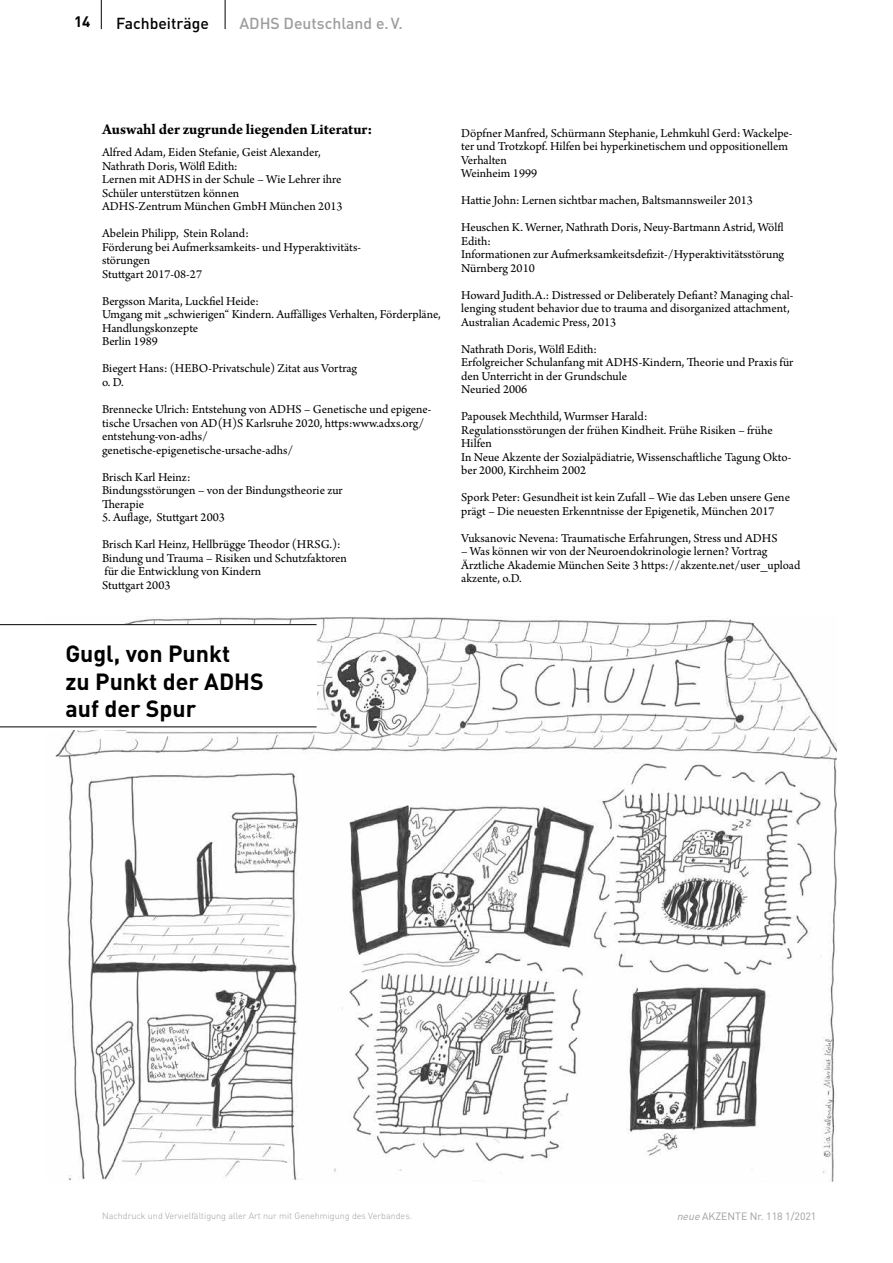
<style>
.page{position:relative;width:893px;height:1263px;background:#fff}
.page>*{position:absolute;margin:0;border:0;box-sizing:border-box;transform-origin:0 0}
.t1{font:700 23.1px/27.3px "DIN Pro";color:#000}
.t2{font:700 15.75px "Arno Pro";color:#000}
.t3{font:500 15.75px "DIN";color:#9d9d9c}
.t4{font:500 15.75px "DIN";color:#000}
.t5{font:700 15px "DIN Pro";color:#000}
.t6{font:12.75px/13.5px "Arno Pro";color:#000}
.t7{font:10.5px "DIN Pro";color:#9d9d9c}
.t8{font:300 9px "DIN Pro";color:#9d9d9c}
.s1{font-style:italic}
</style>
<div class="page">
<svg style="left:225px;top:0;width:1px;height:29px"></svg>
<svg style="left:101px;top:0;width:1px;height:29px"></svg>
<img style="left:55px;top:617px;width:782px;height:565px">
<div style="left:20px;top:624px;width:297px;height:105px;background:#fff"></div>
<hr style="left:0;top:624px;width:317px;height:1px;background:#000">
<hr style="left:0;top:726px;width:317px;height:1px;background:#000">
<p class="t5" style="left:74px;top:11px;width:18px">14</p>
<p class="t4" style="left:116px;top:13px;width:94px">Fachbeiträge</p>
<p class="t3" style="left:239px;top:13px;width:165px">ADHS Deutschland e.V.</p>
<p class="t2" style="left:102px;top:121px;width:272px">Auswahl der zugrunde liegenden Literatur:</p>
<p class="t6" style="left:102px;top:146px;width:242px">Alfred Adam, Eiden Stefanie, Geist Alexander, Nathrath Doris, Wölfl Edith:<br>Lernen mit ADHS in der Schule – Wie Lehrer ihre Schüler unterstützen können<br>ADHS-Zentrum München GmbH München 2013</p>
<p class="t6" style="left:102px;top:228px;width:261px">Abelein Philipp, Stein Roland:<br>Förderung bei Aufmerksamkeits- und Hyperaktivitäts&shy;störungen<br>Stuttgart 2017-08-27</p>
<p class="t6" style="left:102px;top:295px;width:340px">Bergsson Marita, Luckfiel Heide:<br>Umgang mit „schwierigen“ Kindern. Auffälliges Verhalten, Förderpläne, Handlungskonzepte<br>Berlin 1989</p>
<p class="t6" style="left:102px;top:363px;width:257px">Biegert Hans: (HEBO-Privatschule) Zitat aus Vortrag o. D.</p>
<p class="t6" style="left:102px;top:403px;width:331px">Brennecke Ulrich: Entstehung von ADHS – Genetische und epigene&shy;tische Ursachen von AD(H)S Karlsruhe 2020, https:www.adxs.org/ entstehung-von-adhs/<br>genetische-epigenetische-ursache-adhs/</p>
<p class="t6" style="left:102px;top:471px;width:242px">Brisch Karl Heinz:<br>Bindungsstörungen – von der Bindungstheorie zur<br>Therapie</p>
<p class="t6" style="left:102px;top:504px;width:240px;line-height:27px">5. Auflage, Stuttgart 2003<br>Brisch Karl Heinz, Hellbrügge Theodor (HRSG.):</p>
<p class="t6" style="left:102px;top:552px;width:246px">Bindung und Trauma – Risiken und Schutzfaktoren für die Entwicklung von Kindern<br>Stuttgart 2003</p>
<p class="t6" style="left:461px;top:127px;width:333px">Döpfner Manfred, Schürmann Stephanie, Lehmkuhl Gerd: Wackelpe&shy;ter und Trotzkopf. Hilfen bei hyperkinetischem und oppositionellem Verhalten<br>Weinheim 1999</p>
<p class="t6" style="left:461px;top:187px;width:324px;line-height:27px">Hattie John: Lernen sichtbar machen, Baltsmannsweiler 2013<br>Heuschen K. Werner, Nathrath Doris, Neuy-Bartmann Astrid, Wölfl</p>
<p class="t6" style="left:461px;top:235px;width:325px">Edith:<br>Informationen zur Aufmerksamkeitsdefizit-/Hyperaktivitätsstörung<br>Nürnberg 2010</p>
<p class="t6" style="left:461px;top:289px;width:334px">Howard Judith.A.: Distressed or Deliberately Defiant? Managing chal&shy;lenging student behavior due to trauma and disorganized attachment,<br>Australian Academic Press, 2013</p>
<p class="t6" style="left:461px;top:343px;width:334px">Nathrath Doris, Wölfl Edith:<br>Erfolgreicher Schulanfang mit ADHS-Kindern, Theorie und Praxis für den Unterricht in der Grundschule<br>Neuried 2006</p>
<p class="t6" style="left:461px;top:410px;width:332px">Papousek Mechthild, Wurmser Harald:<br>Regulationsstörungen der frühen Kindheit. Frühe Risiken – frühe Hilfen<br>In Neue Akzente der Sozialpädiatrie, Wissenschaftliche Tagung Okto&shy;ber 2000, Kirchheim 2002</p>
<p class="t6" style="left:461px;top:491px;width:330px">Spork Peter: Gesundheit ist kein Zufall – Wie das Leben unsere Gene prägt – Die neuesten Erkenntnisse der Epigenetik, München 2017</p>
<p class="t6" style="left:461px;top:532px;width:318px">Vuksanovic Nevena: Traumatische Erfahrungen, Stress und ADHS</p>
<p class="t6" style="left:461px;top:545px;width:341px">– Was können wir von der Neuroendokrinologie lernen? Vortrag<br>Ärztliche Akademie München Seite 3 https://akzente.net/user_upload akzente, o.D.</p>
<h1 class="t1" style="left:65px;top:639px;width:200px">Gugl, von Punkt<br>zu Punkt der ADHS auf der Spur</h1>
<p class="t8" style="left:102px;top:1209px;width:312px">Nachdruck und Vervielfältigung aller Art nur mit Genehmigung des Verbandes.</p>
<p class="t7" style="left:677px;top:1209px;width:141px"><span class="s1">neue</span>AKZENTE Nr. 118 1/2021</p>
</div>
